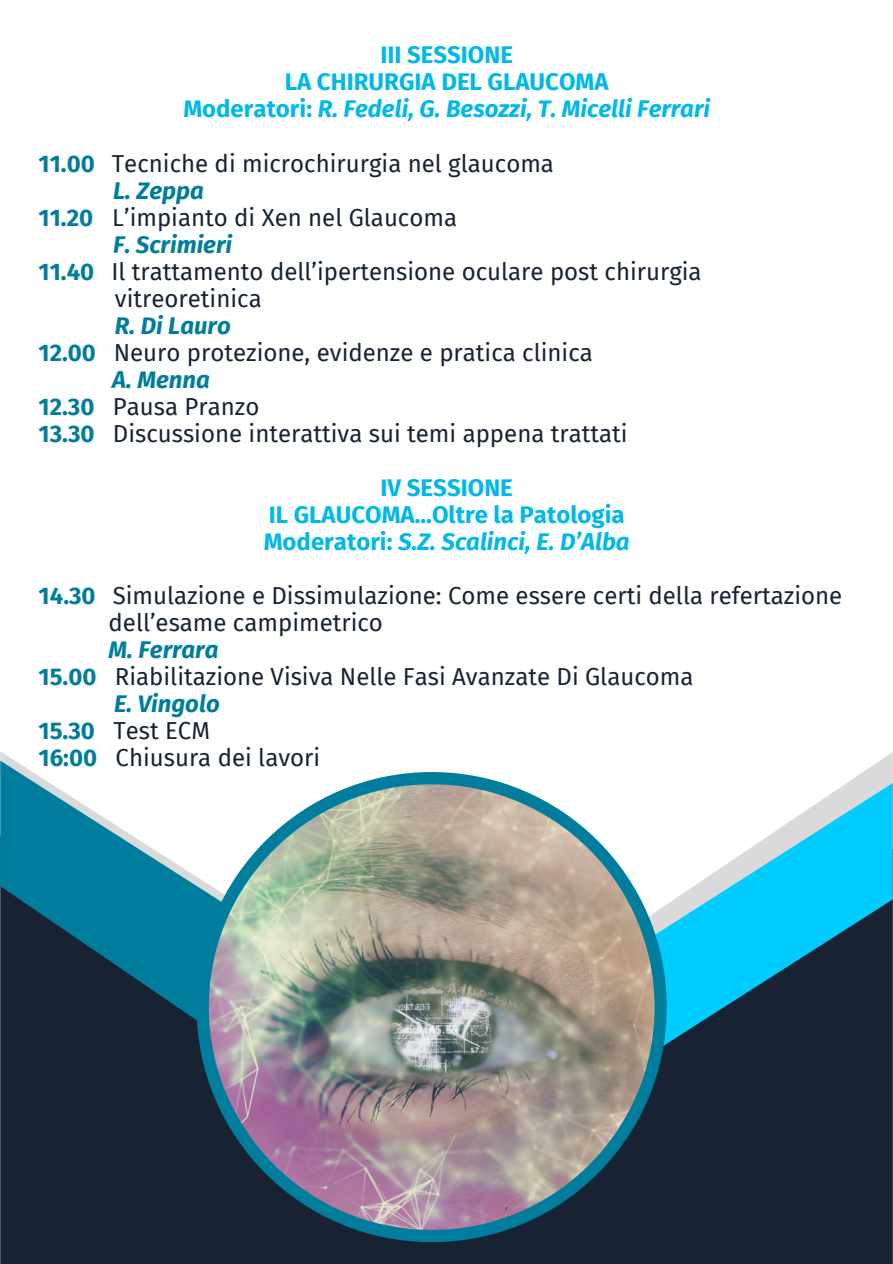
<style>
.page{position:relative;width:893px;height:1264px;background:#fff}
.page>*{position:absolute;margin:0;border:0;box-sizing:border-box;transform-origin:0 0}
.t1{font:24px "Fira Sans";color:#172333}
.t2{font:700 24px/27px "Fira Sans";color:#01b8e6;text-align:center}
.t3{font:italic 700 24px "Fira Sans";color:#007d9c}
.s1{font-style:italic}
.s2{font-weight:700;color:#007d9c}
</style>
<div class="page">
<div style="left:0;top:1120px;width:892px;height:143px;background:#172333"></div>
<svg style="left:0;top:760px;width:323px;height:360px"></svg>
<svg style="left:324px;top:783px;width:568px;height:342px"></svg>
<div style="left:196px;top:772px;width:470px;height:470px;background:#007d9c;border-radius:50%"></div>
<img style="left:209px;top:784px;width:445px;height:445px;border-radius:50%">
<h1 class="t2" style="left:183px;top:42px;width:528px">III SESSIONE<br>LA CHIRURGIA DEL GLAUCOMA<br>Moderatori: <span class="s1">R. Fedeli, G. Besozzi, T. Micelli Ferrari</span></h1>
<p class="t1" style="left:39px;top:149px;width:517px"><span class="s2">11.00</span> Tecniche di microchirurgia nel glaucoma</p>
<p class="t3" style="left:113px;top:176px;width:92px">L. Zeppa</p>
<p class="t1" style="left:39px;top:203px;width:420px"><span class="s2">11.20</span> L’impianto di Xen nel Glaucoma</p>
<p class="t3" style="left:113px;top:230px;width:120px">F. Scrimieri</p>
<p class="t1" style="left:39px;top:257px;width:664px"><span class="s2">11.40</span> Il trattamento dell’ipertensione oculare post chirurgia</p>
<p class="t1" style="left:115px;top:284px;width:148px">vitreoretinica</p>
<p class="t3" style="left:115px;top:311px;width:117px">R. Di Lauro</p>
<p class="t1" style="left:39px;top:338px;width:555px"><span class="s2">12.00</span> Neuro protezione, evidenze e pratica clinica</p>
<p class="t3" style="left:112px;top:365px;width:99px">A. Menna</p>
<p class="t1" style="left:39px;top:392px;width:222px"><span class="s2">12.30</span> Pausa Pranzo</p>
<p class="t1" style="left:39px;top:419px;width:590px"><span class="s2">13.30</span> Discussione interattiva sui temi appena trattati</p>
<h1 class="t2" style="left:264px;top:474px;width:367px">IV SESSIONE<br>IL GLAUCOMA...Oltre la Patologia<br>Moderatori: <span class="s1">S.Z. Scalinci, E. D’Alba</span></h1>
<p class="t1" style="left:39px;top:581px;width:805px"><span class="s2">14.30</span> Simulazione e Dissimulazione: Come essere certi della refertazione</p>
<p class="t1" style="left:109px;top:608px;width:276px">dell’esame campimetrico</p>
<p class="t3" style="left:109px;top:635px;width:111px">M. Ferrara</p>
<p class="t1" style="left:39px;top:662px;width:656px"><span class="s2">15.00</span> Riabilitazione Visiva Nelle Fasi Avanzate Di Glaucoma</p>
<p class="t3" style="left:114px;top:689px;width:107px">E. Vingolo</p>
<p class="t1" style="left:39px;top:716px;width:173px"><span class="s2">15.30</span> Test ECM</p>
<p class="t1" style="left:39px;top:743px;width:283px"><span class="s2">16:00</span> Chiusura dei lavori</p>
</div>
